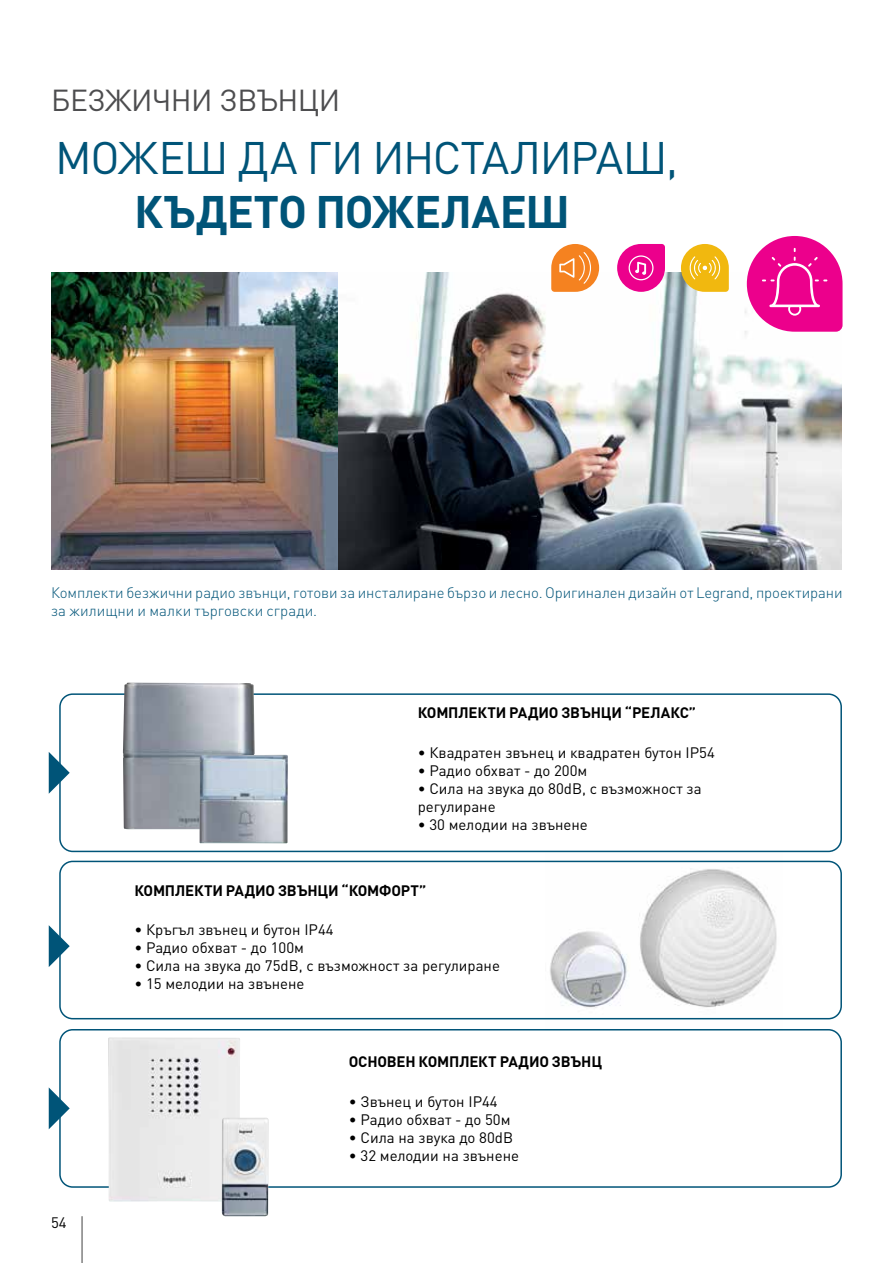
<style>
.page{position:relative;width:893px;height:1263px;background:#fff}
.page>*{position:absolute;margin:0;border:0;box-sizing:border-box;transform-origin:0 0}
.t1{font:45px "DIN Pro";letter-spacing:-.03em;color:#005478}
.t2{font:700 45px "DIN Pro";letter-spacing:-.01em;color:#005478}
.t3{font:30px "DIN Pro";letter-spacing:-.02em;color:#4d4d4f}
.t4{font:15px/18px "DIN Pro";color:#000}
.t5{font:300 15px/18px "DIN Pro";color:#005478}
.t6{font:700 15px "DIN Pro";letter-spacing:-.015em;color:#000}
</style>
<div class="page">
<img style="left:545px;top:852px;width:237px;height:168px">
<svg style="left:49px;top:752px;width:21px;height:42px"></svg>
<svg style="left:49px;top:925px;width:21px;height:42px"></svg>
<div style="left:59px;top:693px;width:783px;height:159px;border:2px solid #005478;border-radius:13px"></div>
<div style="left:59px;top:861px;width:783px;height:158px;border:2px solid #005478;border-radius:13px"></div>
<svg style="left:49px;top:1087px;width:21px;height:42px"></svg>
<div style="left:59px;top:1029px;width:783px;height:159px;border:2px solid #005478;border-radius:13px"></div>
<img style="left:51px;top:272px;width:288px;height:298px">
<img style="left:339px;top:272px;width:503px;height:298px">
<svg style="left:551px;top:244px;width:48px;height:48px"></svg>
<svg style="left:617px;top:244px;width:48px;height:48px"></svg>
<svg style="left:681px;top:244px;width:48px;height:48px"></svg>
<svg style="left:747px;top:236px;width:95px;height:96px"></svg>
<img style="left:123px;top:683px;width:132px;height:146px">
<img style="left:200px;top:755px;width:88px;height:88px">
<img style="left:108px;top:1037px;width:132px;height:164px">
<img style="left:222px;top:1118px;width:47px;height:98px">
<hr style="left:81px;top:1216px;width:2px;height:47px;background:#000">
<h2 class="t3" style="left:51px;top:79px;width:291px">БЕЗЖИЧНИ ЗВЪНЦИ</h2>
<h1 class="t1" style="left:55px;top:122px;width:624px">МОЖЕШ ДА ГИ ИНСТАЛИРАШ,</h1>
<h1 class="t2" style="left:134px;top:174px;width:437px">КЪДЕТО ПОЖЕЛАЕШ</h1>
<p class="t5" style="left:51px;top:582px;width:793px">Комплекти безжични радио звънци, готови за инсталиране бързо и лесно. Оригинален дизайн от Legrand, проектирани за жилищни и малки търговски сгради.</p>
<p class="t6" style="left:418px;top:700px;width:280px">КОМПЛЕКТИ РАДИО ЗВЪНЦИ “РЕЛАКС”</p>
<p class="t4" style="left:418px;top:742px;width:299px">• Квадратен звънец и квадратен бутон IP54</p>
<p class="t4" style="left:418px;top:760px;width:171px">• Радио обхват - до 200м</p>
<p class="t4" style="left:418px;top:778px;width:285px">• Сила на звука до 80dB, с възможност за регулиране</p>
<p class="t4" style="left:418px;top:814px;width:172px">• 30 мелодии на звънене</p>
<p class="t6" style="left:134px;top:878px;width:294px">КОМПЛЕКТИ РАДИО ЗВЪНЦИ “КОМФОРТ”</p>
<p class="t4" style="left:134px;top:919px;width:201px">• Кръгъл звънец и бутон IP44</p>
<p class="t4" style="left:134px;top:937px;width:171px">• Радио обхват - до 100м</p>
<p class="t4" style="left:134px;top:955px;width:367px">• Сила на звука до 75dB, с възможност за регулиране</p>
<p class="t4" style="left:134px;top:973px;width:172px">• 15 мелодии на звънене</p>
<p class="t4" style="left:51px;top:1212px;width:17px">54</p>
<p class="t6" style="left:349px;top:1049px;width:255px">ОСНОВЕН КОМПЛЕКТ РАДИО ЗВЪНЦ</p>
<p class="t4" style="left:349px;top:1091px;width:150px">• Звънец и бутон IP44</p>
<p class="t4" style="left:349px;top:1109px;width:163px">• Радио обхват - до 50м</p>
<p class="t4" style="left:349px;top:1127px;width:166px">• Сила на звука до 80dB</p>
<p class="t4" style="left:349px;top:1145px;width:172px">• 32 мелодии на звънене</p>
</div>
